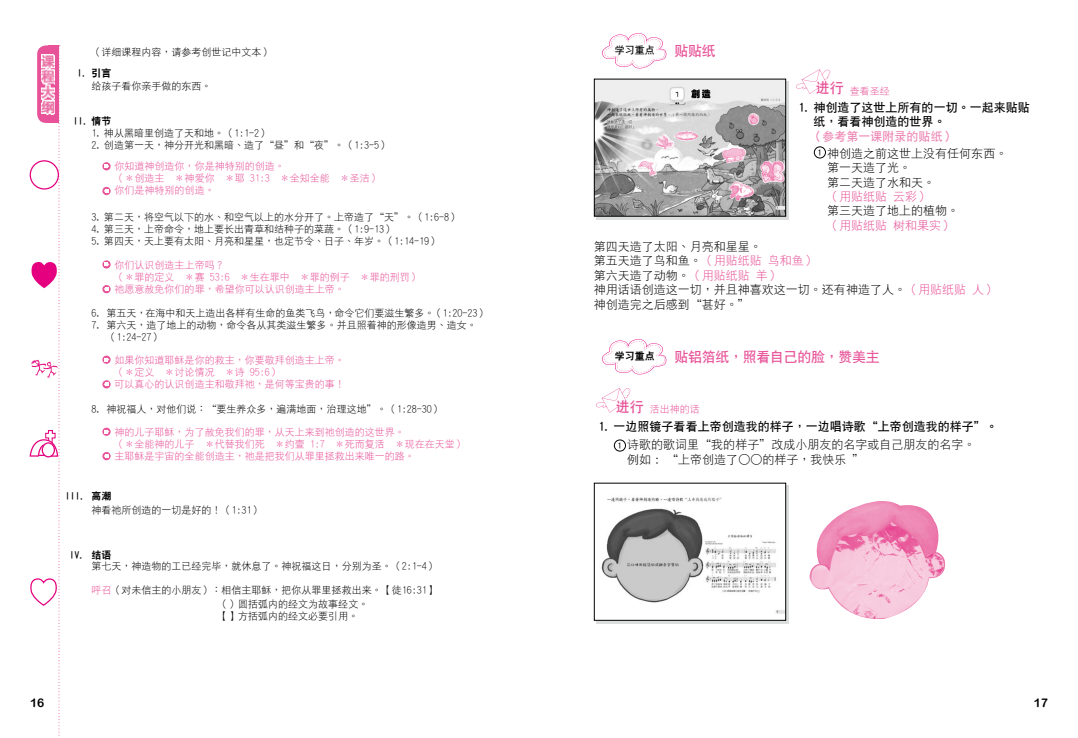
<style>
.page{position:relative;width:1078px;height:738px;background:#fff}
.page>*{position:absolute;margin:0;border:0;box-sizing:border-box;transform-origin:0 0}
.t1{font:14px "DF Hei W7 GB5";letter-spacing:-.025em;color:#e85298}
.t2{font:12px/14.4px "DF Hei W3 GB5";color:#000}
.t3{font:12px "DF Hei W7 GB5";color:#000}
.t4{font:12px/14.4px "DF Hei W7 GB5";color:#ee87b4}
.t5{font:12px "DF Hei W3 GB5";color:#e85298}
.t6{font:12px "Arial Rounded MT Bold";color:#000}
.t7{font:10px/12px "DF Hei W3 GB5";color:#000}
.t8{font:10px/12px "DF Hei W3 GB5";color:#e85298}
.t9{font:10px "DF Hei W7 GB5";color:#000}
.t10{font:10px "DF Hei W9 GB5";color:#000}
.t11{font:8px "DF Hei W7 GB5";color:#000}
.s1{font-family:"DF Hei W9 GB5"}
.s2{color:#e85298}
.s3{color:#fff}
.s4{color:#000}
</style>
<div class="page">
<svg style="left:602px;top:33px;width:64px;height:36px"></svg>
<svg style="left:602px;top:339px;width:64px;height:35px"></svg>
<svg style="left:796px;top:69px;width:34px;height:25px"></svg>
<svg style="left:596px;top:388px;width:34px;height:24px"></svg>
<svg style="left:29px;top:45px;width:31px;height:691px"></svg>
<img style="left:30px;top:359px;width:28px;height:18px">
<svg style="left:102px;top:162px;width:9px;height:8px"></svg>
<svg style="left:104px;top:164px;width:5px;height:4px"></svg>
<svg style="left:102px;top:260px;width:9px;height:8px"></svg>
<svg style="left:104px;top:262px;width:5px;height:4px"></svg>
<svg style="left:102px;top:355px;width:9px;height:8px"></svg>
<svg style="left:104px;top:357px;width:5px;height:5px"></svg>
<svg style="left:102px;top:427px;width:9px;height:8px"></svg>
<svg style="left:104px;top:429px;width:5px;height:5px"></svg>
<svg style="left:102px;top:187px;width:9px;height:8px"></svg>
<svg style="left:104px;top:188px;width:5px;height:5px"></svg>
<svg style="left:102px;top:285px;width:9px;height:8px"></svg>
<svg style="left:104px;top:286px;width:5px;height:5px"></svg>
<svg style="left:102px;top:380px;width:9px;height:8px"></svg>
<svg style="left:104px;top:382px;width:5px;height:4px"></svg>
<svg style="left:102px;top:451px;width:9px;height:9px"></svg>
<svg style="left:104px;top:453px;width:5px;height:5px"></svg>
<svg style="left:596px;top:81px;width:192px;height:138px"></svg>
<svg style="left:596px;top:484px;width:192px;height:139px"></svg>
<img style="left:595px;top:80px;width:189px;height:134px">
<div style="left:593px;top:78px;width:193px;height:138px;border:1px solid #000"></div>
<img style="left:596px;top:484px;width:188px;height:134px">
<div style="left:593px;top:482px;width:193px;height:138px;border:1px solid #000"></div>
<img style="left:759px;top:160px;width:26px;height:23px">
<img style="left:729px;top:181px;width:25px;height:20px">
<img style="left:636px;top:159px;width:20px;height:17px">
<img style="left:674px;top:131px;width:24px;height:10px">
<img style="left:722px;top:146px;width:25px;height:17px">
<img style="left:654px;top:134px;width:20px;height:15px">
<img style="left:746px;top:113px;width:14px;height:12px">
<div style="left:814px;top:147px;width:11px;height:11px;border:1px solid #000;border-radius:50%"></div>
<div style="left:614px;top:439px;width:11px;height:12px;border:1px solid #000;border-radius:50%"></div>
<img style="left:809px;top:501px;width:136px;height:118px">
<img style="left:42px;top:52px;width:13px;height:63px">
<p class="t7" style="left:91px;top:46px;width:182px">（詳細課程內容，請參考創世記中文本）</p>
<p class="t9" style="left:77px;top:68px;width:36px">I. <span class="s1">引言</span></p>
<p class="t7" style="left:91px;top:80px;width:122px">給孩子看你親手做的東西。</p>
<p class="t9" style="left:73px;top:116px;width:40px">II. <span class="s1">情節</span></p>
<p class="t7" style="left:91px;top:126px;width:179px">1. 神從黑暗裡創造了天和地。（1:1-2）</p>
<p class="t7" style="left:91px;top:138px;width:299px">2. 創造第一天，神分開光和黑暗、造了“晝”和“夜”。（1:3-5）</p>
<p class="t8" style="left:115px;top:160px;width:266px">你知道神創造你，你是神特別的創造。<br>（＊創造主 ＊神愛你 ＊耶 31:3 ＊全知全能 ＊聖潔）你們是神特別的創造。</p>
<p class="t7" style="left:91px;top:210px;width:369px">3. 第二天，將空氣以下的水、和空氣以上的水分開了。上帝造了“天”。（1:6-8）</p>
<p class="t7" style="left:91px;top:222px;width:304px">4. 第三天，上帝命令，地上要長出青草和結種子的菜蔬。（1:9-13）</p>
<p class="t7" style="left:91px;top:234px;width:349px">5. 第四天，天上要有太陽、月亮和星星，也定節令、日子、年歲。（1:14-19）</p>
<p class="t8" style="left:115px;top:258px;width:307px">你們認識創造主上帝嗎？<br>（＊罪的定義 ＊賽 53:6 ＊生在罪中 ＊罪的例子 ＊罪的刑罰）祂願意赦免你們的罪，希望你可以認識創造主上帝。</p>
<p class="t7" style="left:91px;top:306px;width:397px">6. 第五天，在海中和天上造出各樣有生命的魚類飛鳥，命令它們要滋生繁多。（1:20-23）</p>
<p class="t7" style="left:106px;top:318px;width:372px;text-indent:-15px">7. 第六天，造了地上的動物，命令各從其類滋生繁多。並且照著神的形像造男、造女。（1:24-27）</p>
<p class="t8" style="left:115px;top:353px;width:232px">如果你知道耶穌是你的救主，你要敬拜創造主上帝。（＊定義 ＊討論情況 ＊詩 95:6）<br>可以真心的認識創造主和敬拜祂，是何等寶貴的事！</p>
<p class="t8" style="left:115px;top:425px;width:352px">神的兒子耶穌，為了赦免我們的罪，從天上來到祂創造的這世界。<br>（＊全能神的兒子 ＊代替我們死 ＊約壹 1:7 ＊死而復活 ＊現在在天堂）主耶穌是宇宙的全能創造主，祂是把我們從罪裡拯救出來唯一的路。</p>
<p class="t7" style="left:91px;top:402px;width:352px">8. 神祝福人，對他們說：“要生養眾多，遍滿地面，治理這地”。（1:28-30）</p>
<p class="t9" style="left:65px;top:490px;width:21px">III.</p>
<p class="t10" style="left:91px;top:490px;width:21px">高潮</p>
<p class="t7" style="left:91px;top:504px;width:172px">神看祂所創造的一切是好的！（1:31）</p>
<p class="t9" style="left:69px;top:549px;width:16px">IV.</p>
<p class="t10" style="left:91px;top:549px;width:21px">結語</p>
<p class="t7" style="left:91px;top:559px;width:347px">第七天，神造物的工已經完畢，就休息了。神祝福這日，分別為聖。（2:1-4）</p>
<p class="t7" style="left:218px;top:582px;width:220px;line-height:13.9px;text-indent:-127px"><span class="s2">呼召</span>（對未信主的小朋友）：相信主耶穌，把你從罪裡拯救出來。【徒16:31】（）圓括弧內的經文為故事經文。</p>
<p class="t7" style="left:218px;top:609px;width:141px">【】方括弧內的經文必要引用。</p>
<p class="t9" style="left:614px;top:45px;width:41px">學習重點</p>
<h1 class="t1" style="left:674px;top:43px;width:43px">貼貼紙</h1>
<h1 class="t1" style="left:815px;top:81px;width:29px">進行</h1>
<p class="t8" style="left:849px;top:84px;width:41px">查看聖經</p>
<p class="t3" style="left:798px;top:101px;width:232px">1. 神創造了這世上所有的一切。一起來貼貼</p>
<p class="t4" style="left:798px;top:114px;width:157px"><span class="s3">1.</span> <span class="s4">紙，看看神創造的世界。<br></span><span class="s3">1.</span>（參考第一課附錄的貼紙）</p>
<p class="t2" style="left:827px;top:146px;width:181px">神創造之前這世上沒有任何東西。第一天造了光。<br>第二天造了水和天。</p>
<p class="t5" style="left:827px;top:190px;width:103px">（用貼紙貼 雲彩）</p>
<p class="t2" style="left:827px;top:203px;width:133px">第三天造了地上的植物。</p>
<p class="t5" style="left:827px;top:219px;width:127px">（用貼紙貼 樹和果實）</p>
<p class="t11" style="left:817px;top:148px;width:5px">1</p>
<p class="t2" style="left:593px;top:239px;width:403px">第四天造了太陽、月亮和星星。<br>第五天造了鳥和魚。<span class="s2">（用貼紙貼 鳥和魚）<br></span>第六天造了動物。<span class="s2">（用貼紙貼 羊）<br></span>神用話語創造這一切，並且神喜歡這一切。還有神造了人。<span class="s2">（用貼紙貼 人）</span>神創造完之後感到“甚好。”</p>
<p class="t10" style="left:614px;top:351px;width:41px">學習重點</p>
<h1 class="t1" style="left:674px;top:349px;width:207px">貼鋁箔紙，照看自己的臉，讚美主</h1>
<h1 class="t1" style="left:615px;top:399px;width:29px">進行</h1>
<p class="t8" style="left:649px;top:403px;width:51px">活出神的話</p>
<p class="t3" style="left:598px;top:419px;width:400px">1. 一邊照鏡子看看上帝創造我的樣子，一邊唱詩歌“上帝創造我的樣子”。</p>
<p class="t2" style="left:627px;top:437px;width:349px">詩歌的歌詞裡“我的樣子”改成小朋友的名字或自己朋友的名字。例如 : “上帝創造了○○的樣子，我快樂 ”</p>
<p class="t11" style="left:617px;top:441px;width:5px">1</p>
<p class="t6" style="left:30px;top:695px;width:15px">16</p>
<p class="t6" style="left:1033px;top:695px;width:15px">17</p>
</div>
